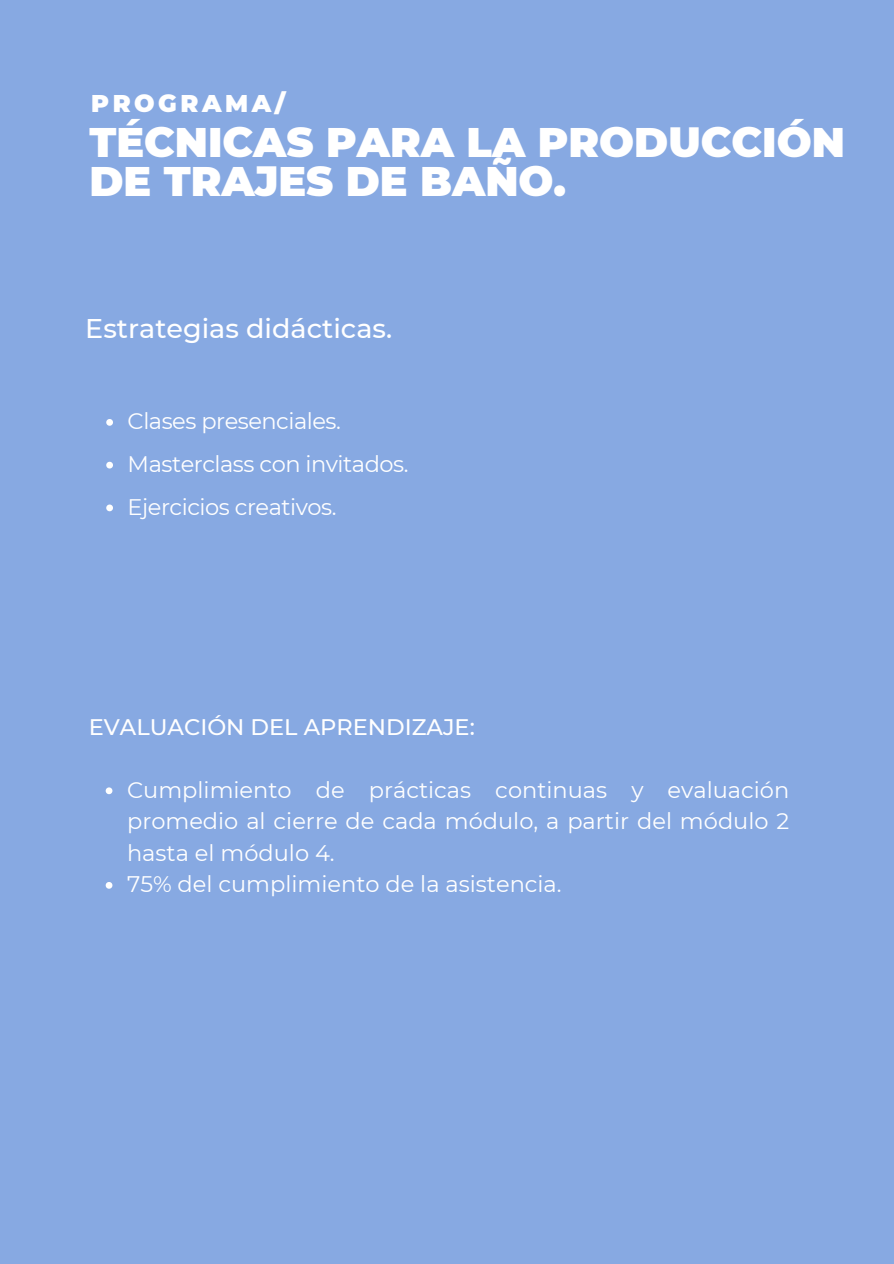
<style>
.page{position:relative;width:894px;height:1264px;background:#fff}
.page>*{position:absolute;margin:0;border:0;box-sizing:border-box;transform-origin:0 0}
.t1{font:900 41.25px/39.9px "Montserrat";color:#fff}
.t2{font:500 27px "Montserrat";color:#fff}
.t3{font:900 24.15px "Montserrat";letter-spacing:.145em;color:#fff}
.t4{font:22.5px/31.5px "Montserrat";color:#fff;text-align:justify}
.t5{font:22.5px "Montserrat";letter-spacing:-.02em;color:#fff}
.t6{font:500 22.5px "Montserrat";color:#fff}
</style>
<div class="page">
<div style="left:0;top:0;width:893px;height:1263px;background:#87a9e2"></div>
<svg style="left:106px;top:419px;width:7px;height:7px"></svg>
<svg style="left:106px;top:462px;width:7px;height:6px"></svg>
<svg style="left:106px;top:504px;width:7px;height:7px"></svg>
<svg style="left:106px;top:787px;width:6px;height:7px"></svg>
<svg style="left:106px;top:882px;width:6px;height:6px"></svg>
<p class="t3" style="left:91px;top:89px;width:196px">PROGRAMA/</p>
<h1 class="t1" style="left:89px;top:122px;width:756px">TÉCNICAS PARA LA PRODUCCIÓN<br>DE TRAJES DE BAÑO.</h1>
<p class="t2" style="left:85px;top:311px;width:308px">Estrategias didácticas.</p>
<h3 class="t5" style="left:128px;top:407px;width:215px">Clases presenciales.</h3>
<h2 class="t5" style="left:128px;top:450px;width:282px">Masterclass con invitados.</h2>
<p class="t5" style="left:128px;top:493px;width:210px">Ejercicios creativos.</p>
<p class="t6" style="left:89px;top:712px;width:387px">EVALUACIÓN DEL APRENDIZAJE:</p>
<p class="t4" style="left:127px;top:773px;width:663px">Cumplimiento de prácticas continuas y evaluación promedio al cierre de cada módulo, a partir del módulo 2 hasta el módulo 4.</p>
<h3 class="t4" style="left:127px;top:868px;width:436px">75% del cumplimiento de la asistencia.</h3>
</div>
